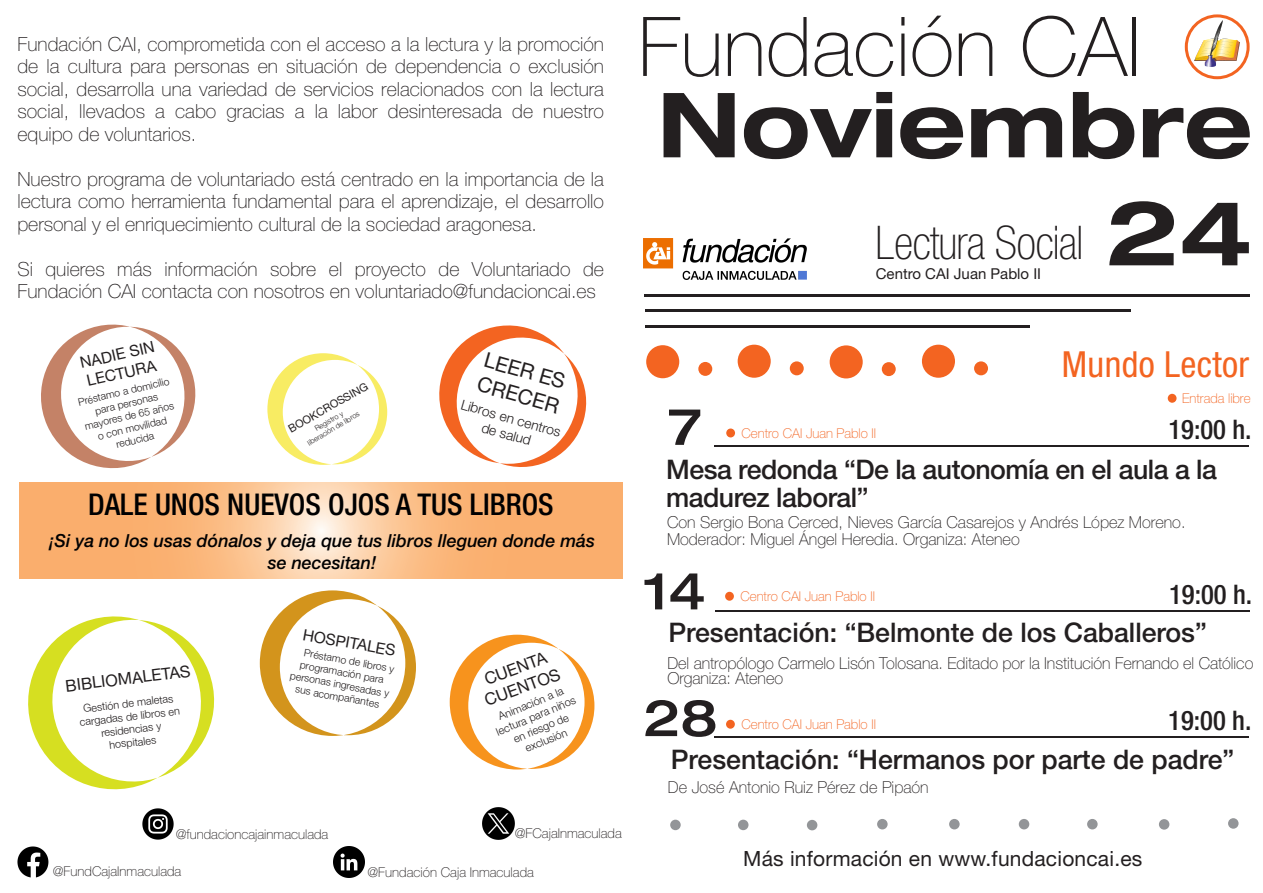
<style>
.page{position:relative;width:1263px;height:893px;background:#fff}
.page>*{position:absolute;margin:0;border:0;box-sizing:border-box;transform-origin:0 0}
.t1{font:700 expanded 90px/108px "Helvetica Neue LT Std";color:#231f20;text-align:right}
.t2{font:100 82.5px "Helvetica Neue LT Std";color:#231f20}
.t3{font:500 expanded 51px "Helvetica Neue LT Std";color:#231f20}
.t4{font:100 condensed 46.5px "Helvetica Neue LT Std";letter-spacing:-.015em;color:#231f20}
.t5{font:condensed 36px "Helvetica Neue LT Std";letter-spacing:.01em;color:#f36421}
.t6{font:500 condensed 30px "Helvetica Neue LT Std";color:#000001}
.t7{font:500 27px "Helvetica Neue LT Std";color:#231f20}
.t8{font:500 27px/28.5px "Helvetica Neue LT Std";letter-spacing:-.02em;color:#231f20}
.t9{font:500 condensed 27px "Helvetica Neue LT Std";color:#231f20}
.t10{font:21px "Helvetica Neue LT Std";letter-spacing:.01em;color:#231f20}
.t11{font:20.85px/25px "Helvetica Neue LT Std";color:#231f20}
.t12{font:100 19.5px/22.5px "Helvetica Neue LT Std";color:#231f20;text-align:justify}
.t13{font:italic 500 18px/21.6px "Helvetica Neue LT Std";color:#000001;text-align:center}
.t14{font:16.65px/20px "Helvetica Neue LT Std";color:#231f20;text-align:center}
.t15{font:100 16.5px/15.1px "Helvetica Neue LT Std";color:#231f20}
.t16{font:16.35px "Helvetica Neue LT Std";color:#231f20}
.t17{font:15.75px "Helvetica Neue LT Std";color:#231f20}
.t18{font:15.6px/18.8px "Helvetica Neue LT Std";color:#231f20}
.t19{font:15px "Helvetica Neue LT Std";color:#231f20}
.t20{font:300 13.8px/16.6px "Helvetica Neue LT Std";color:#231f20;text-align:center}
.t21{font:100 13.5px "Helvetica Neue LT Std";color:#231f20}
.t22{font:100 13.5px "Helvetica Neue LT Std";color:#f36421}
.t23{font:300 11.1px/13.4px "Helvetica Neue LT Std";color:#231f20;text-align:center}
.t24{font:11.1px "Helvetica Neue LT Std";color:#231f20}
.t25{font:300 10.95px/13px "Helvetica Neue LT Std";color:#231f20;text-align:center}
.t26{font:300 10.35px/12.5px "Helvetica Neue LT Std";color:#231f20;text-align:center}
.t27{font:300 7.35px/8.9px "Helvetica Neue LT Std";color:#231f20;text-align:center}
</style>
<div class="page">
<div style="left:646px;top:345px;width:33px;height:33px;background:#f36421;border-radius:50%"></div>
<div style="left:698px;top:362px;width:14px;height:14px;background:#f36421;border-radius:50%"></div>
<div style="left:738px;top:345px;width:33px;height:33px;background:#f36421;border-radius:50%"></div>
<div style="left:790px;top:361px;width:14px;height:14px;background:#f36421;border-radius:50%"></div>
<div style="left:830px;top:345px;width:33px;height:33px;background:#f36421;border-radius:50%"></div>
<div style="left:882px;top:362px;width:14px;height:14px;background:#f36421;border-radius:50%"></div>
<div style="left:922px;top:345px;width:33px;height:33px;background:#f36421;border-radius:50%"></div>
<div style="left:974px;top:361px;width:14px;height:14px;background:#f36421;border-radius:50%"></div>
<hr style="left:644px;top:294px;width:606px;height:3px;background:#231f20">
<hr style="left:645px;top:309px;width:606px;height:3px;background:#231f20">
<hr style="left:645px;top:325px;width:606px;height:3px;background:#231f20">
<div style="left:1131px;top:307px;width:123px;height:12px;background:#fff"></div>
<div style="left:1030px;top:323px;width:223px;height:10px;background:#fff"></div>
<hr style="left:715px;top:610px;width:534px;height:1px;background:#231f20">
<hr style="left:714px;top:736px;width:534px;height:2px;background:#231f20">
<div style="left:1168px;top:394px;width:8px;height:9px;background:#f36421;border-radius:50%"></div>
<div style="left:670px;top:820px;width:11px;height:10px;background:#939598;border-radius:50%"></div>
<div style="left:738px;top:820px;width:10px;height:10px;background:#939598;border-radius:50%"></div>
<div style="left:807px;top:820px;width:10px;height:10px;background:#939598;border-radius:50%"></div>
<div style="left:877px;top:819px;width:11px;height:10px;background:#939598;border-radius:50%"></div>
<div style="left:949px;top:819px;width:11px;height:10px;background:#939598;border-radius:50%"></div>
<div style="left:1019px;top:819px;width:10px;height:10px;background:#939598;border-radius:50%"></div>
<div style="left:1087px;top:819px;width:10px;height:10px;background:#939598;border-radius:50%"></div>
<div style="left:1159px;top:819px;width:10px;height:11px;background:#939598;border-radius:50%"></div>
<div style="left:1228px;top:818px;width:10px;height:11px;background:#939598;border-radius:50%"></div>
<img style="left:17px;top:846px;width:32px;height:31px">
<img style="left:142px;top:809px;width:32px;height:31px">
<img style="left:333px;top:846px;width:31px;height:32px">
<img style="left:482px;top:807px;width:32px;height:32px">
<div style="left:725px;top:592px;width:9px;height:9px;background:#f36421;border-radius:50%"></div>
<div style="left:726px;top:720px;width:9px;height:9px;background:#f36421;border-radius:50%"></div>
<img style="left:1195px;top:21px;width:44px;height:46px">
<div style="left:1185px;top:14px;width:64px;height:65px;border:3px solid #f36421;border-radius:50%"></div>
<svg style="left:450px;top:635px;width:144px;height:134px"></svg>
<svg style="left:260px;top:590px;width:156px;height:146px"></svg>
<svg style="left:439px;top:325px;width:148px;height:142px"></svg>
<svg style="left:28px;top:616px;width:187px;height:174px"></svg>
<svg style="left:267px;top:353px;width:120px;height:112px"></svg>
<svg style="left:41px;top:324px;width:155px;height:145px"></svg>
<img style="left:644px;top:238px;width:163px;height:42px">
<svg style="left:19px;top:482px;width:603px;height:96px;background:#fabb83"></svg>
<hr style="left:714px;top:445px;width:535px;height:2px;background:#231f20">
<div style="left:726px;top:428px;width:9px;height:9px;background:#f36421;border-radius:50%"></div>
<p class="t12" style="left:17px;top:32px;width:588px">Fundación CAI, comprometida con el acceso a la lectura y la promoción de la cultura para personas en situación de dependencia o exclusión social, desarrolla una variedad de servicios relacionados con la lectura social, llevados a cabo gracias a la labor desinteresada de nuestro equipo de voluntarios.</p>
<p class="t12" style="left:17px;top:167px;width:588px">Nuestro programa de voluntariado está centrado en la importancia de la lectura como herramienta fundamental para el aprendizaje, el desarrollo personal y el enriquecimiento cultural de la sociedad aragonesa.</p>
<p class="t12" style="left:17px;top:257px;width:588px">Si quieres más información sobre el proyecto de Voluntariado de<br>Fundación CAI contacta con nosotros en voluntariado@fundacioncai.es</p>
<p class="t18" style="left:78px;top:354px;width:77px;rotate:-13deg">NADIE SIN<br>LECTURA</p>
<p class="t26" style="left:77px;top:396px;width:95px;rotate:-13deg">Préstamo a domicilio para personas mayores de 65 años o con movilidad reducida</p>
<p class="t24" style="left:286px;top:424px;width:91px;rotate:-30deg">BOOKCROSSING</p>
<p class="t27" style="left:301px;top:432px;width:61px;rotate:-31deg">Registro y liberación de libros</p>
<p class="t11" style="left:488px;top:347px;width:86px;rotate:16deg">LEER ES<br>CRECER</p>
<p class="t20" style="left:464px;top:395px;width:105px;rotate:16deg">Libros en centros de salud</p>
<h3 class="t6" style="left:88px;top:486px;width:467px">DALE UNOS NUEVOS OJOS A TUS LIBROS</h3>
<p class="t13" style="left:49px;top:530px;width:547px">¡Si ya no los usas dónalos y deja que tus libros lleguen donde más se necesitan!</p>
<p class="t16" style="left:64px;top:676px;width:127px;rotate:-7deg">BIBLIOMALETAS</p>
<p class="t25" style="left:77px;top:703px;width:102px;rotate:-7deg">Gestión de maletas cargadas de libros en residencias y hospitales</p>
<p class="t17" style="left:305px;top:625px;width:95px;rotate:10deg">HOSPITALES</p>
<p class="t26" style="left:305px;top:646px;width:93px;rotate:10deg">Préstamo de libros y</p>
<p class="t26" style="left:301px;top:658px;width:87px;rotate:10deg">programación para</p>
<p class="t26" style="left:291px;top:669px;width:102px;rotate:10deg">personas ingresadas y</p>
<p class="t26" style="left:296px;top:683px;width:87px;rotate:10deg">sus acompañantes</p>
<p class="t21" style="left:176px;top:827px;width:154px">@fundacioncajainmaculada</p>
<p class="t14" style="left:475px;top:672px;width:81px;rotate:-20deg">CUENTA<br>CUENTOS</p>
<p class="t23" style="left:489px;top:714px;width:86px;rotate:-23deg">Animación a la lectura para niños en riesgo de exclusión</p>
<p class="t21" style="left:515px;top:826px;width:109px">@FCajaInmaculada</p>
<p class="t21" style="left:53px;top:863px;width:130px">@FundCajaInmaculada</p>
<p class="t21" style="left:367px;top:864px;width:168px">@Fundación Caja Inmaculada</p>
<h2 class="t2" style="left:638px;top:-1px;width:504px">Fundación CAI</h2>
<h1 class="t1" style="left:657px;top:69px;width:596px">Noviembre<br>24</h1>
<h3 class="t4" style="left:875px;top:216px;width:210px">Lectura Social</h3>
<p class="t19" style="left:876px;top:265px;width:167px">Centro CAI Juan Pablo II</p>
<h3 class="t5" style="left:1062px;top:344px;width:189px">Mundo Lector</h3>
<p class="t22" style="left:1182px;top:390px;width:70px">Entrada libre</p>
<h3 class="t3" style="left:668px;top:395px;width:35px">7</h3>
<h3 class="t9" style="left:1168px;top:413px;width:85px">19:00 h.</h3>
<h3 class="t8" style="left:666px;top:455px;width:552px">Mesa redonda “De la autonomía en el aula a la madurez laboral”</h3>
<p class="t15" style="left:667px;top:514px;width:520px;line-height:16.6px">Con Sergio Bona Cerced, Nieves García Casarejos y Andrés López Moreno.<br>Moderador: Miguel Ángel Heredia. Organiza: Ateneo</p>
<p class="t22" style="left:741px;top:425px;width:136px">Centro CAI Juan Pablo II</p>
<h3 class="t3" style="left:643px;top:559px;width:64px">14</h3>
<h3 class="t9" style="left:1169px;top:578px;width:85px">19:00 h.</h3>
<h3 class="t7" style="left:668px;top:616px;width:540px">Presentación: “Belmonte de los Caballeros”</h3>
<p class="t15" style="left:667px;top:656px;width:587px">Del antropólogo Carmelo Lisón Tolosana. Editado por la Institución Fernando el Católico<br>Organiza: Ateneo</p>
<h3 class="t3" style="left:643px;top:686px;width:76px">28</h3>
<h3 class="t9" style="left:1168px;top:704px;width:85px">19:00 h.</h3>
<h3 class="t7" style="left:671px;top:743px;width:565px">Presentación: “Hermanos por parte de padre”</h3>
<p class="t15" style="left:668px;top:779px;width:262px">De José Antonio Ruiz Pérez de Pipaón</p>
<p class="t22" style="left:740px;top:589px;width:136px">Centro CAI Juan Pablo II</p>
<p class="t22" style="left:741px;top:716px;width:136px">Centro CAI Juan Pablo II</p>
<p class="t10" style="left:743px;top:846px;width:401px">Más información en www.fundacioncai.es</p>
</div>
